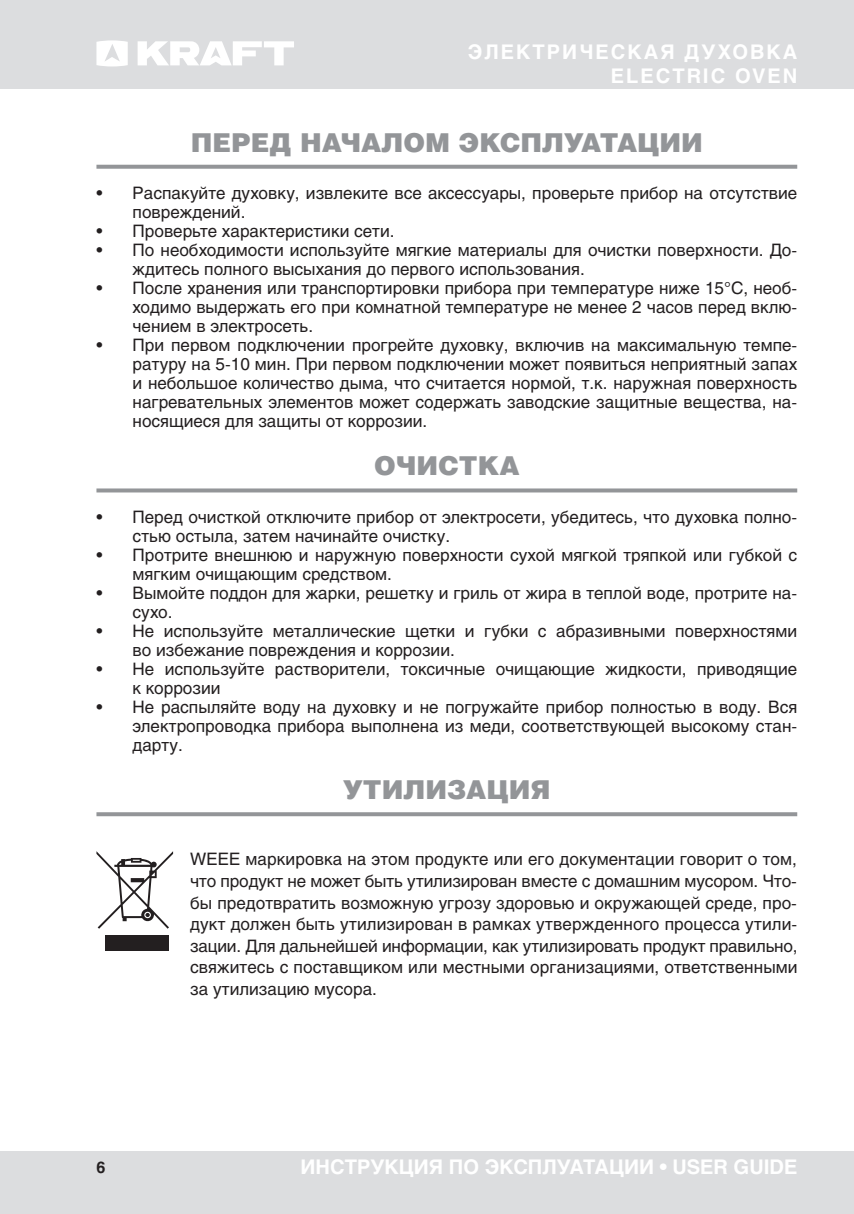
<style>
.page{position:relative;width:854px;height:1214px;background:#fff}
.page>*{position:absolute;margin:0;border:0;box-sizing:border-box;transform-origin:0 0}
.t1{font:900 26px "Helios";color:#939598}
.t2{font:700 20px "Helios";color:#fff}
.t3{font:700 20px/24px "Helios";letter-spacing:.1em;color:#fff;text-align:right}
.t4{font:17px/19px "Helios";color:#231f20}
.t5{font:700 16px "Helios";color:#231f20}
</style>
<div class="page">
<div style="left:0;top:0;width:853px;height:88px;background:#dcdddf"></div>
<div style="left:0;top:1151px;width:853px;height:62px;background:#dcdddf"></div>
<hr style="left:853px;top:1151px;width:1px;height:62px;background:#dcdddf">
<svg style="left:96px;top:40px;width:32px;height:26px"></svg>
<svg style="left:137px;top:41px;width:157px;height:24px"></svg>
<svg style="left:96px;top:165px;width:701px;height:4px;background:#9a9c9f"></svg>
<svg style="left:96px;top:488px;width:701px;height:4px;background:#9fa1a4"></svg>
<svg style="left:96px;top:812px;width:701px;height:4px;background:#999b9e"></svg>
<div style="left:105px;top:935px;width:63px;height:16px;background:#231f20"></div>
<svg style="left:96px;top:851px;width:77px;height:77px"></svg>
<p class="t3" style="left:467px;top:39px;width:331px">ЭЛЕКТРИЧЕСКАЯ ДУХОВКА<br>ELECTRIC OVEN</p>
<h1 class="t1" style="left:191px;top:126px;width:490px">ПЕРЕД НАЧАЛОМ ЭКСПЛУАТАЦИИ</h1>
<p class="t4" style="left:132px;top:183px;width:666px;text-indent:-36px">• Распакуйте духовку, извлеките все аксессуары, проверьте прибор на отсутствие повреждений.</p>
<p class="t4" style="left:96px;top:221px;width:299px">• Проверьте характеристики сети.</p>
<p class="t4" style="left:132px;top:240px;width:666px;text-indent:-36px">• По необходимости используйте мягкие материалы для очистки поверхности. До&shy;ждитесь полного высыхания до первого использования.</p>
<p class="t4" style="left:132px;top:278px;width:666px;text-align:justify;text-indent:-36px">• После хранения или транспортировки прибора при температуре ниже 15°С, необ&shy;ходимо выдержать его при комнатной температуре не менее 2 часов перед вклю&shy;чением в электросеть.</p>
<p class="t4" style="left:132px;top:335px;width:666px;text-align:justify;text-indent:-36px">• При первом подключении прогрейте духовку, включив на максимальную темпе&shy;ратуру на 5-10 мин. При первом подключении может появиться неприятный запах и небольшое количество дыма, что считается нормой, т.к. наружная поверхность нагревательных элементов может содержать заводские защитные вещества, на&shy;носящиеся для защиты от коррозии.</p>
<h1 class="t1" style="left:374px;top:449px;width:146px">ОЧИСТКА</h1>
<p class="t4" style="left:132px;top:507px;width:666px;text-indent:-36px">• Перед очисткой отключите прибор от электросети, убедитесь, что духовка полно&shy;стью остыла, затем начинайте очистку.</p>
<p class="t4" style="left:132px;top:545px;width:666px;text-indent:-36px">• Протрите внешнюю и наружную поверхности сухой мягкой тряпкой или губкой с мягким очищающим средством.</p>
<p class="t4" style="left:132px;top:583px;width:666px;text-indent:-36px">• Вымойте поддон для жарки, решетку и гриль от жира в теплой воде, протрите на&shy;сухо.</p>
<p class="t4" style="left:132px;top:621px;width:666px;text-indent:-36px">• Не используйте металлические щетки и губки с абразивными поверхностями во избежание повреждения и коррозии.</p>
<p class="t4" style="left:132px;top:659px;width:666px;text-indent:-36px">• Не используйте растворители, токсичные очищающие жидкости, приводящие к коррозии</p>
<p class="t4" style="left:132px;top:697px;width:666px;text-align:justify;text-indent:-36px">• Не распыляйте воду на духовку и не погружайте прибор полностью в воду. Вся электропроводка прибора выполнена из меди, соответствующей высокому стан&shy;дарту.</p>
<h1 class="t1" style="left:343px;top:773px;width:61px">УТИЛИ</h1>
<h1 class="t1" style="left:447px;top:773px;width:105px">ЗАЦИЯ</h1>
<p class="t5" style="left:96px;top:1157px;width:10px">6</p>
<p class="t4" style="left:190px;top:848px;width:608px;line-height:21.6px;text-align:justify">WЕЕЕ маркировка на этом продукте или его документации говорит о том, что продукт не может быть утилизирован вместе с домашним мусором. Что&shy;бы предотвратить возможную угрозу здоровью и окружающей среде, про&shy;дукт должен быть утилизирован в рамках утвержденного процесса утили&shy;зации. Для дальнейшей информации, как утилизировать продукт правильно, свяжитесь с поставщиком или местными организациями, ответственными за утилизацию мусора.</p>
<p class="t2" style="left:300px;top:1155px;width:498px">ИНСТРУКЦИЯ ПО ЭКСПЛУАТАЦИИ • USER GUIDE</p>
</div>
